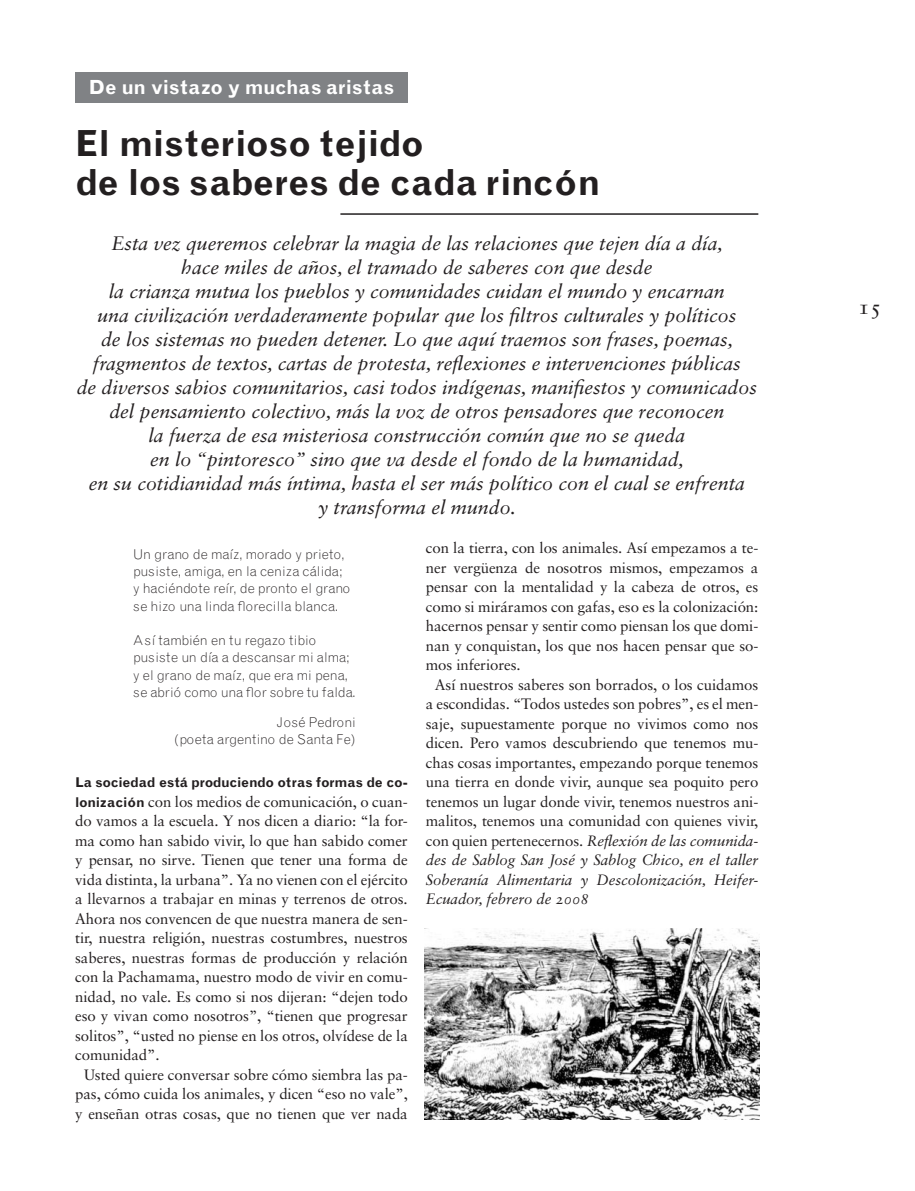
<style>
.page{position:relative;width:915px;height:1191px;background:#fff}
.page>*{position:absolute;margin:0;border:0;box-sizing:border-box;transform-origin:0 0}
.t1{font:700 36px/39px "Grotesque";color:#231f20}
.t2{font:21px "Sabon Roman SC";color:#231f20}
.t3{font:19.5px/24px "Sabon Italic Os F";color:#231f20;text-align:center}
.t4{font:700 19.5px "Grotesque";letter-spacing:.005em;color:#fff}
.t5{font:15px/19.5px "Sabon";letter-spacing:-.005em;color:#231f20;text-align:justify}
.t6{font:15px/19.5px "Sabon Italic Os F";letter-spacing:-.005em;color:#231f20;text-align:justify}
.t7{font:300 13.5px/17.2px "Grotesque";letter-spacing:-.005em;color:#231f20}
.t8{font:700 13.5px "Grotesque";letter-spacing:-.02em;color:#231f20}
.s1{font-family:"Sabon"}
.s2{font-family:"Grotesque";font-weight:700;font-size:13.5px}
</style>
<div class="page">
<div style="left:75px;top:73px;width:333px;height:30px;background:#808285"></div>
<hr style="left:340px;top:213px;width:418px;height:2px;background:#231f20">
<img style="left:424px;top:928px;width:335px;height:191px">
<h3 class="t4" style="left:89px;top:76px;width:307px">De un vistazo y muchas aristas</h3>
<h1 class="t1" style="left:75px;top:124px;width:527px">El misterioso tejido<br>de los saberes de cada rincón</h1>
<p class="t3" style="left:77px;top:231px;width:681px">Esta vez queremos celebrar la magia de las relaciones que tejen día a día,<br>hace miles de años, el tramado de saberes con que desde<br>la crianza mutua los pueblos y comunidades cuidan el mundo y encarnan<br>una civilización verdaderamente popular que los filtros culturales y políticos<br>de los sistemas no pueden detener. Lo que aquí traemos son frases, poemas, fragmentos de textos, cartas de protesta, reflexiones e intervenciones públicas<br>de diversos sabios comunitarios, casi todos indígenas, manifiestos y comunicados del pensamiento colectivo, más la voz de otros pensadores que reconocen<br>la fuerza de esa misteriosa construcción común que no se queda<br>en lo “pintoresco” sino que va desde el fondo de la humanidad,<br>en su cotidianidad más íntima, hasta el ser más político con el cual se enfrenta<br>y transforma el mundo.</p>
<p class="t7" style="left:133px;top:546px;width:218px">Un grano de maíz, morado y prieto, pusiste, amiga, en la ceniza cálida; y haciéndote reír, de pronto el grano se hizo una linda florecilla blanca.</p>
<p class="t7" style="left:133px;top:632px;width:224px">Así también en tu regazo tibio pusiste un día a descansar mi alma; y el grano de maíz, que era mi pena, se abrió como una flor sobre tu falda.</p>
<p class="t7" style="left:174px;top:714px;width:183px;text-align:right">José Pedroni<br>(poeta argentino de Santa Fe)</p>
<p class="t5" style="left:426px;top:538px;width:334px">con la tierra, con los animales. Así empezamos a te&shy;ner vergüenza de nosotros mismos, empezamos a pensar con la mentalidad y la cabeza de otros, es como si miráramos con gafas, eso es la colonización: hacernos pensar y sentir como piensan los que domi&shy;nan y conquistan, los que nos hacen pensar que so&shy;mos inferiores.</p>
<p class="t5" style="left:426px;top:675px;width:334px;text-align:center">Así nuestros saberes son borrados, o los cuidamos a escondidas. “Todos ustedes son pobres”, es el men&shy;saje, supuestamente porque no vivimos como nos dicen. Pero vamos descubriendo que tenemos mu&shy;chas cosas importantes, empezando porque tenemos una tierra en donde vivir, aunque sea poquito pero tenemos un lugar donde vivir, tenemos nuestros ani&shy;malitos, tenemos una comunidad con quienes vivir,</p>
<p class="t6" style="left:426px;top:831px;width:334px"><span class="s1">con quien pertenecernos.</span> Reflexión de las comunida&shy;des de Sablog San José y Sablog Chico, en el taller Soberanía Alimentaria y Descolonización, Heifer-Ecuador, febrero de 2008</p>
<p class="t8" style="left:75px;top:775px;width:334px">La sociedad está produciendo otras formas de co-</p>
<p class="t5" style="left:75px;top:792px;width:334px"><span class="s2">lonización</span> con los medios de comunicación, o cuan&shy;do vamos a la escuela. Y nos dicen a diario: “la for&shy;ma como han sabido vivir, lo que han sabido comer y pensar, no sirve. Tienen que tener una forma de vida distinta, la urbana”. Ya no vienen con el ejército a llevarnos a trabajar en minas y terrenos de otros.<br>Ahora nos convencen de que nuestra manera de sen&shy;tir, nuestra religión, nuestras costumbres, nuestros saberes, nuestras formas de producción y relación con la Pachamama, nuestro modo de vivir en comu&shy;nidad, no vale. Es como si nos dijeran: “dejen todo eso y vivan como nosotros”, “tienen que progresar solitos”, “usted no piense en los otros, olvídese de la comunidad”.</p>
<p class="t5" style="left:75px;top:1064px;width:334px;text-align:center">Usted quiere conversar sobre cómo siembra las pa&shy;pas, cómo cuida los animales, y dicen “eso no vale”, y enseñan otras cosas, que no tienen que ver nada</p>
<h2 class="t2" style="left:858px;top:294px;width:25px">15</h2>
</div>
